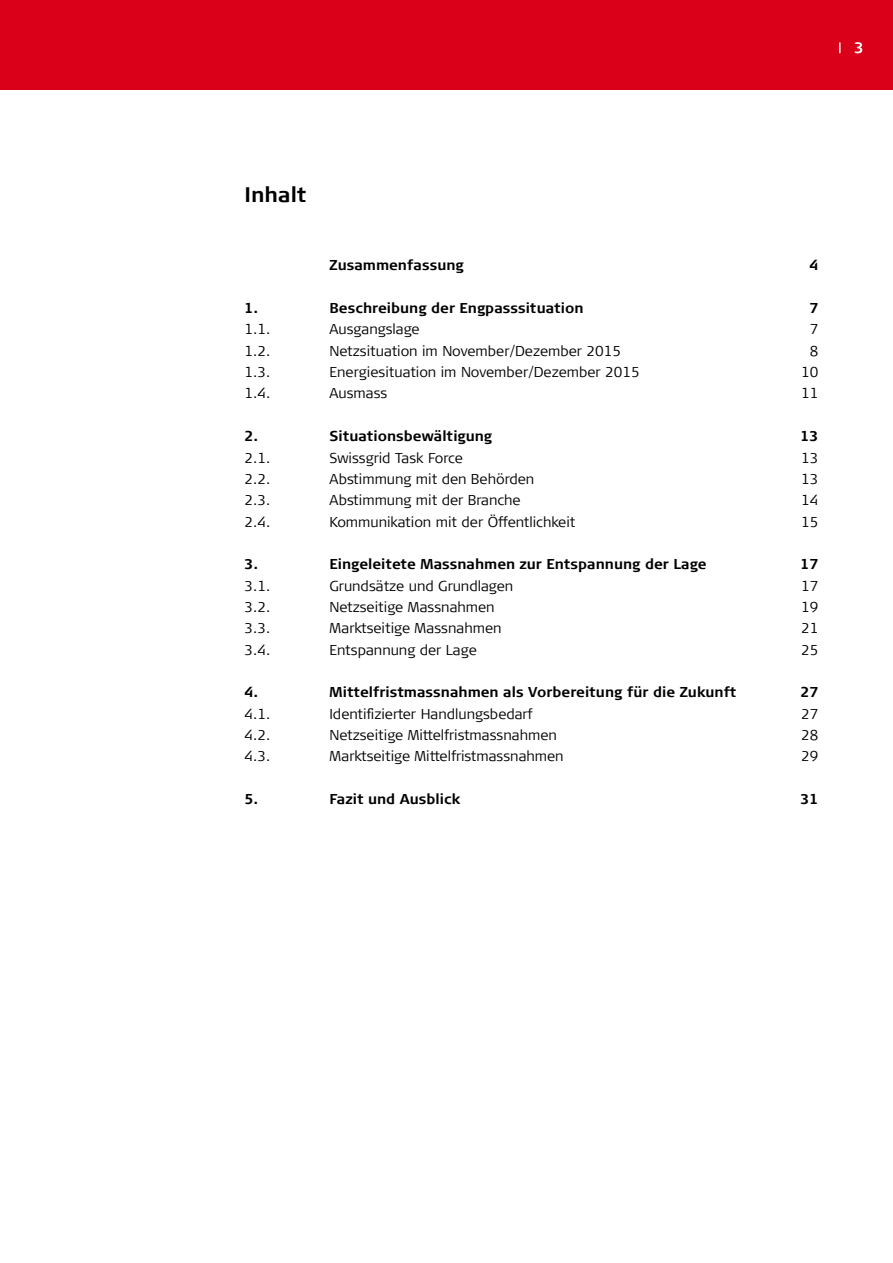
<style>
.page{position:relative;width:893px;height:1263px;background:#fff}
.page>*{position:absolute;margin:0;border:0;box-sizing:border-box;transform-origin:0 0}
._02_Subhead_OHNE_Num{font:700 21px "Signa Column";color:#000}
.t1{font:15px "Signa Column";color:#fff}
._00_Inhaltsverzeichn{font:300 14.25px "Signa Column";color:#000}
._00_Inhaltsverzeichn-2{font:700 14.25px "Signa Column";color:#000}
</style>
<div class="page">
<div style="left:0;top:0;width:893px;height:90px;background:#da001a"></div>
<p class="t1" style="left:854px;top:39px;width:11px">3</p>
<p class="_02_Subhead_OHNE_Num" style="left:244px;top:182px;width:63px">Inhalt</p>
<p class="_00_Inhaltsverzeichn-2" style="left:330px;top:257px;width:136px">Zusammenfassung</p>
<p class="_00_Inhaltsverzeichn-2" style="left:809px;top:257px;width:11px">4</p>
<p class="_00_Inhaltsverzeichn-2" style="left:244px;top:300px;width:15px">1.</p>
<p class="_00_Inhaltsverzeichn-2" style="left:330px;top:300px;width:256px">Beschreibung der Engpasssituation</p>
<p class="_00_Inhaltsverzeichn-2" style="left:809px;top:300px;width:11px">7</p>
<p class="_00_Inhaltsverzeichn" style="left:244px;top:321px;width:27px">1.1.</p>
<p class="_00_Inhaltsverzeichn" style="left:330px;top:321px;width:92px">Ausgangslage</p>
<p class="_00_Inhaltsverzeichn" style="left:810px;top:321px;width:10px">7</p>
<p class="_00_Inhaltsverzeichn" style="left:244px;top:343px;width:27px">1.2.</p>
<p class="_00_Inhaltsverzeichn" style="left:330px;top:343px;width:293px">Netzsituation im November/Dezember 2015</p>
<p class="_00_Inhaltsverzeichn" style="left:810px;top:343px;width:10px">8</p>
<p class="_00_Inhaltsverzeichn" style="left:244px;top:364px;width:27px">1.3.</p>
<p class="_00_Inhaltsverzeichn" style="left:330px;top:364px;width:312px">Energiesituation im November/Dezember 2015</p>
<p class="_00_Inhaltsverzeichn" style="left:801px;top:364px;width:19px">10</p>
<p class="_00_Inhaltsverzeichn" style="left:244px;top:385px;width:27px">1.4.</p>
<p class="_00_Inhaltsverzeichn" style="left:330px;top:385px;width:59px">Ausmass</p>
<p class="_00_Inhaltsverzeichn" style="left:801px;top:385px;width:19px">11</p>
<p class="_00_Inhaltsverzeichn-2" style="left:244px;top:428px;width:15px">2.</p>
<p class="_00_Inhaltsverzeichn-2" style="left:330px;top:428px;width:164px">Situationsbewältigung</p>
<p class="_00_Inhaltsverzeichn-2" style="left:800px;top:428px;width:20px">13</p>
<p class="_00_Inhaltsverzeichn" style="left:244px;top:449px;width:27px">2.1.</p>
<p class="_00_Inhaltsverzeichn" style="left:330px;top:449px;width:135px">Swissgrid Task Force</p>
<p class="_00_Inhaltsverzeichn" style="left:801px;top:449px;width:19px">13</p>
<p class="_00_Inhaltsverzeichn" style="left:244px;top:471px;width:27px">2.2.</p>
<p class="_00_Inhaltsverzeichn" style="left:330px;top:471px;width:206px">Abstimmung mit den Behörden</p>
<p class="_00_Inhaltsverzeichn" style="left:801px;top:471px;width:19px">13</p>
<p class="_00_Inhaltsverzeichn" style="left:244px;top:492px;width:27px">2.3.</p>
<p class="_00_Inhaltsverzeichn" style="left:330px;top:492px;width:193px">Abstimmung mit der Branche</p>
<p class="_00_Inhaltsverzeichn" style="left:801px;top:492px;width:19px">14</p>
<p class="_00_Inhaltsverzeichn" style="left:244px;top:513px;width:27px">2.4.</p>
<p class="_00_Inhaltsverzeichn" style="left:330px;top:513px;width:247px">Kommunikation mit der Öffentlichkeit</p>
<p class="_00_Inhaltsverzeichn" style="left:801px;top:513px;width:19px">15</p>
<p class="_00_Inhaltsverzeichn-2" style="left:244px;top:556px;width:15px">3.</p>
<p class="_00_Inhaltsverzeichn-2" style="left:330px;top:556px;width:379px">Eingeleitete Massnahmen zur Entspannung der Lage</p>
<p class="_00_Inhaltsverzeichn-2" style="left:800px;top:556px;width:20px">17</p>
<p class="_00_Inhaltsverzeichn" style="left:244px;top:578px;width:27px">3.1.</p>
<p class="_00_Inhaltsverzeichn" style="left:330px;top:578px;width:185px">Grundsätze und Grundlagen</p>
<p class="_00_Inhaltsverzeichn" style="left:801px;top:578px;width:19px">17</p>
<p class="_00_Inhaltsverzeichn" style="left:244px;top:599px;width:27px">3.2.</p>
<p class="_00_Inhaltsverzeichn" style="left:330px;top:599px;width:167px">Netzseitige Massnahmen</p>
<p class="_00_Inhaltsverzeichn" style="left:801px;top:599px;width:19px">19</p>
<p class="_00_Inhaltsverzeichn" style="left:244px;top:620px;width:27px">3.3.</p>
<p class="_00_Inhaltsverzeichn" style="left:330px;top:620px;width:174px">Marktseitige Massnahmen</p>
<p class="_00_Inhaltsverzeichn" style="left:801px;top:620px;width:19px">21</p>
<p class="_00_Inhaltsverzeichn" style="left:244px;top:642px;width:27px">3.4.</p>
<p class="_00_Inhaltsverzeichn" style="left:330px;top:642px;width:149px">Entspannung der Lage</p>
<p class="_00_Inhaltsverzeichn" style="left:801px;top:642px;width:19px">25</p>
<p class="_00_Inhaltsverzeichn-2" style="left:244px;top:684px;width:15px">4.</p>
<p class="_00_Inhaltsverzeichn-2" style="left:330px;top:684px;width:408px">Mittelfristmassnahmen als Vorbereitung für die Zukunft</p>
<p class="_00_Inhaltsverzeichn-2" style="left:800px;top:684px;width:20px">27</p>
<p class="_00_Inhaltsverzeichn" style="left:244px;top:706px;width:27px">4.1.</p>
<p class="_00_Inhaltsverzeichn" style="left:330px;top:706px;width:205px">Identifizierter Handlungsbedarf</p>
<p class="_00_Inhaltsverzeichn" style="left:801px;top:706px;width:19px">27</p>
<p class="_00_Inhaltsverzeichn" style="left:244px;top:727px;width:27px">4.2.</p>
<p class="_00_Inhaltsverzeichn" style="left:330px;top:727px;width:229px">Netzseitige Mittelfristmassnahmen</p>
<p class="_00_Inhaltsverzeichn" style="left:801px;top:727px;width:19px">28</p>
<p class="_00_Inhaltsverzeichn" style="left:244px;top:748px;width:27px">4.3.</p>
<p class="_00_Inhaltsverzeichn" style="left:330px;top:748px;width:236px">Marktseitige Mittelfristmassnahmen</p>
<p class="_00_Inhaltsverzeichn" style="left:801px;top:748px;width:19px">29</p>
<p class="_00_Inhaltsverzeichn-2" style="left:244px;top:791px;width:15px">5.</p>
<p class="_00_Inhaltsverzeichn-2" style="left:330px;top:791px;width:132px">Fazit und Ausblick</p>
<p class="_00_Inhaltsverzeichn-2" style="left:800px;top:791px;width:20px">31</p>
</div>
